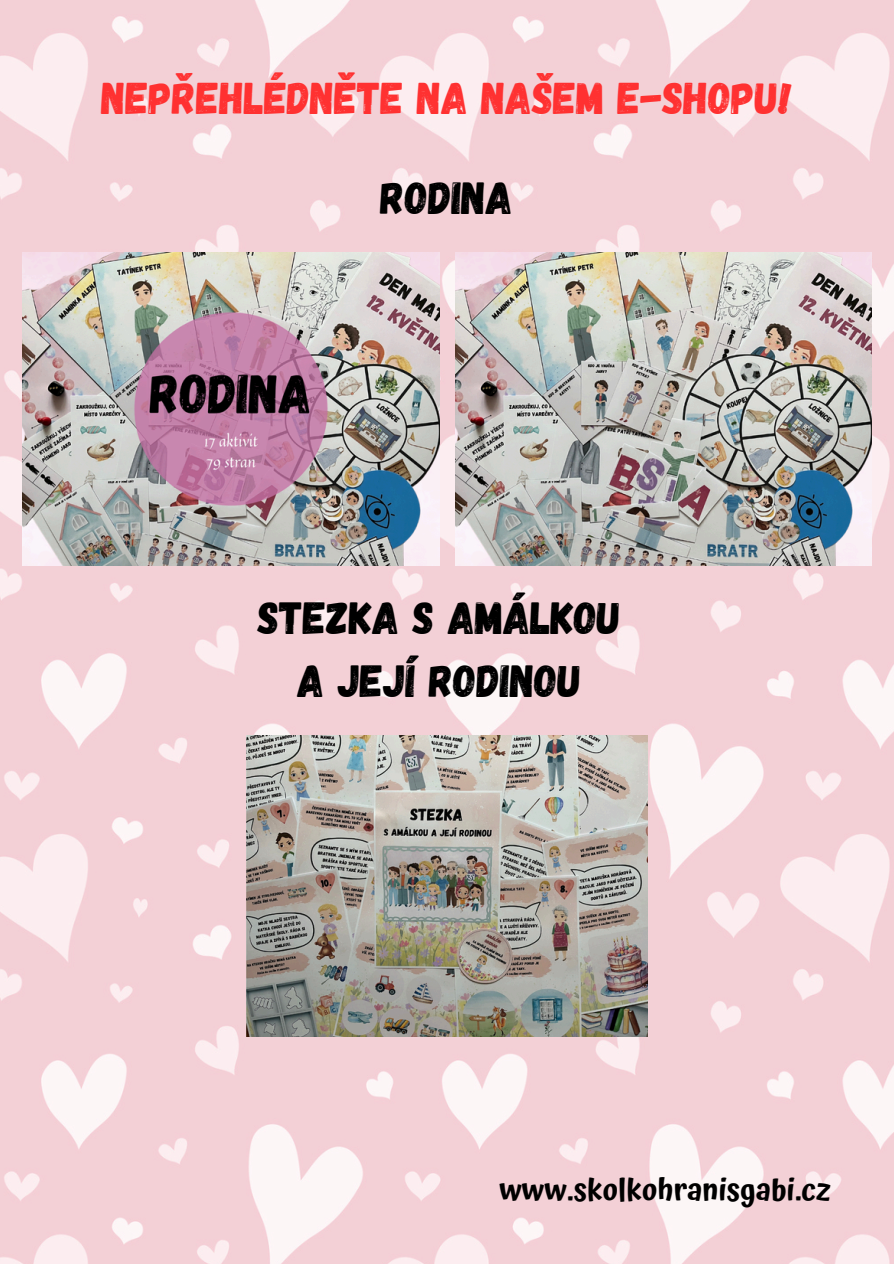
<style>
.page{position:relative;width:894px;height:1264px;background:#fff}
.page>*{position:absolute;margin:0;border:0;box-sizing:border-box;transform-origin:0 0}
.t1{font:45px/63px "Gagalin";color:#000;text-align:center}
.t2{font:44.4px "Gagalin";color:#ff3131}
.t3{font:600 30px "Atma";color:#000}
</style>
<div class="page">
<img style="left:0;top:0;width:893px;height:1263px">
<img style="left:22px;top:253px;width:417px;height:313px">
<img style="left:455px;top:253px;width:416px;height:313px">
<img style="left:246px;top:736px;width:401px;height:300px">
<p class="t2" style="left:101px;top:69px;width:692px">NEPŘEHLÉDNĚTE NA NAŠEM E-SHOPU!</p>
<h1 class="t1" style="left:380px;top:164px;width:134px">RODINA</h1>
<h1 class="t1" style="left:258px;top:583px;width:364px">STEZKA S AMÁLKOU<br>A JEJÍ RODINOU</h1>
<p class="t3" style="left:499px;top:1172px;width:333px">www.skolkohranisgabi.cz</p>
</div>
